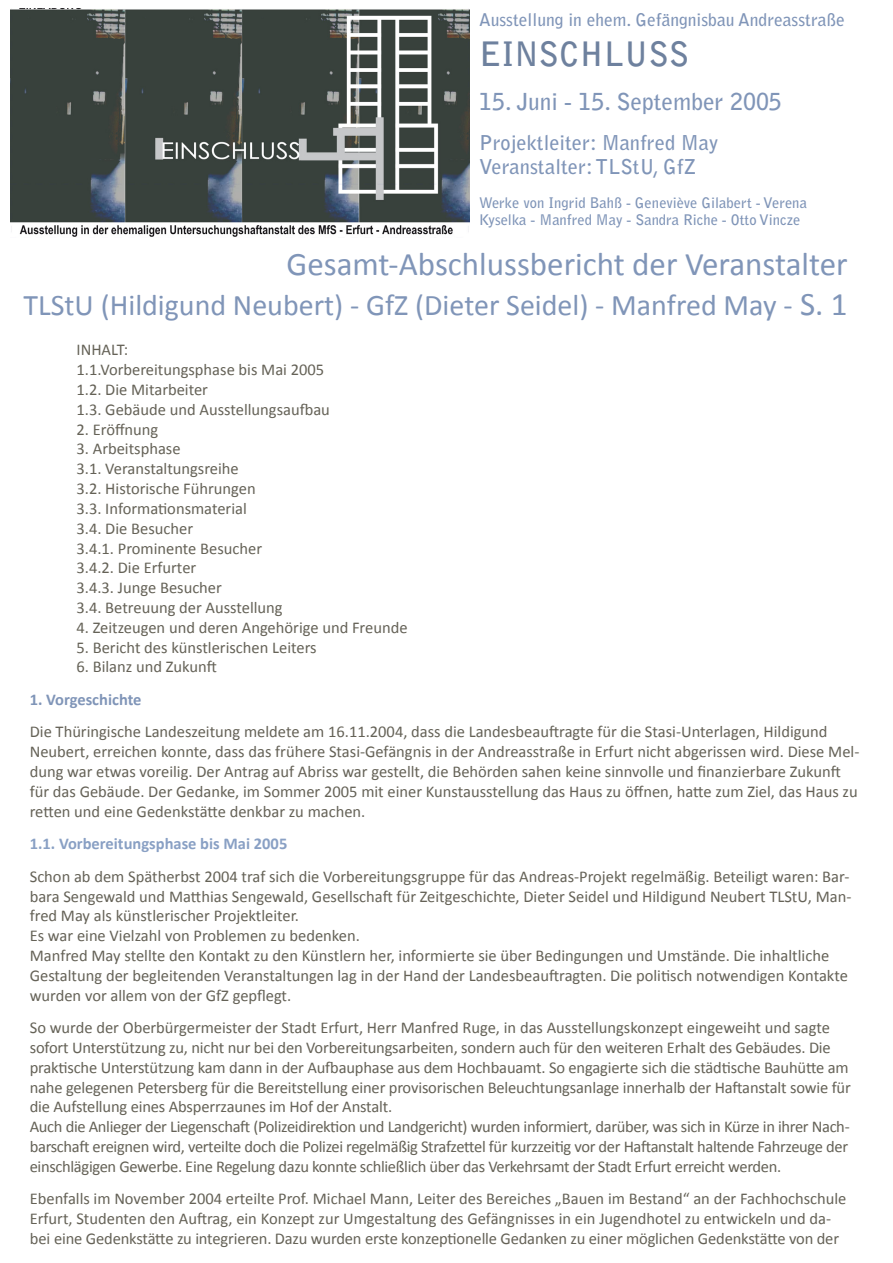
<style>
.page{position:relative;width:893px;height:1263px;background:#fff}
.page>*{position:absolute;margin:0;border:0;box-sizing:border-box;transform-origin:0 0}
.t1{font:700 33.45px "Bell Gothic Std";color:#6e819e}
.t2{font:33px "Calibri";color:#8095b8}
.t3{font:30px "Calibri";color:#8095b8}
.t4{font:700 23.25px "Bell Gothic Std";color:#8095b8}
.t5{font:700 20.4px/24.5px "Bell Gothic Std";color:#8095b8}
.t6{font:700 17.4px "Bell Gothic Std";color:#8095b8}
.t7{font:16.5px/19.8px "Calibri";color:#656257}
.t8{font:700 16.5px "Calibri";color:#89a0c4}
.t9{font:700 16.5px "Calibri";color:#8095b8}
.t10{font:700 14.55px/17.4px "Bell Gothic Std";color:#8095b8}
.s1{font-size:33px}
</style>
<div class="page">
<img style="left:11px;top:9px;width:458px;height:228px">
<p class="t6" style="left:479px;top:9px;width:367px">Ausstellung in ehem. Gefängnisbau Andreasstraße</p>
<h1 class="t1" style="left:479px;top:34px;width:212px">EINSCHLUSS</h1>
<h3 class="t4" style="left:479px;top:87px;width:304px">15. Juni - 15. September 2005</h3>
<p class="t5" style="left:479px;top:130px;width:241px">Projektleiter: Manfred May<br>Veranstalter: TLStU, GfZ</p>
<p class="t10" style="left:479px;top:194px;width:330px">Werke von Ingrid Bahß - Geneviève Gilabert - Verena<br>Kyselka - Manfred May - Sandra Riche - Otto Vincze</p>
<h2 class="t2" style="left:287px;top:244px;width:563px">Gesamt-Abschlussbericht der Veranstalter</h2>
<h3 class="t3" style="left:24px;top:286px;width:826px">TLStU (Hildigund Neubert) - GfZ (Dieter Seidel) - Manfred May - <span class="s1">S. 1</span></h3>
<p class="t7" style="left:77px;top:339px;width:255px">INHALT:<br>1.1.Vorbereitungsphase bis Mai 2005<br>1.2. Die Mitarbeiter<br>1.3. Gebäude und Ausstellungsaufbau</p>
<p class="t7" style="left:77px;top:418px;width:83px">2. Eröffnung</p>
<p class="t7" style="left:77px;top:438px;width:208px">3. Arbeitsphase<br>3.1. Veranstaltungsreihe<br>3.2. Historische Führungen<br>3.3. Informationsmaterial<br>3.4. Die Besucher<br>3.4.1. Prominente Besucher<br>3.4.2. Die Erfurter<br>3.4.3. Junge Besucher<br>3.4. Betreuung der Ausstellung</p>
<p class="t7" style="left:77px;top:616px;width:333px">4. Zeitzeugen und deren Angehörige und Freunde</p>
<p class="t7" style="left:77px;top:636px;width:242px">5. Bericht des künstlerischen Leiters</p>
<p class="t7" style="left:77px;top:656px;width:142px">6. Bilanz und Zukunft</p>
<p class="t9" style="left:30px;top:689px;width:113px">1. Vorgeschichte</p>
<p class="t7" style="left:30px;top:721px;width:831px">Die Thüringische Landeszeitung meldete am 16.11.2004, dass die Landesbeauftragte für die Stasi-Unterlagen, Hildigund Neubert, erreichen konnte, dass das frühere Stasi-Gefängnis in der Andreasstraße in Erfurt nicht abgerissen wird. Diese Mel&shy;dung war etwas voreilig. Der Antrag auf Abriss war gestellt, die Behörden sahen keine sinnvolle und finanzierbare Zukunft für das Gebäude. Der Gedanke, im Sommer 2005 mit einer Kunstausstellung das Haus zu öffnen, hatte zum Ziel, das Haus zu retten und eine Gedenkstätte denkbar zu machen.</p>
<p class="t8" style="left:30px;top:833px;width:259px">1.1. Vorbereitungsphase bis Mai 2005</p>
<p class="t7" style="left:30px;top:865px;width:823px">Schon ab dem Spätherbst 2004 traf sich die Vorbereitungsgruppe für das Andreas-Projekt regelmäßig. Beteiligt waren: Bar&shy;bara Sengewald und Matthias Sengewald, Gesellschaft für Zeitgeschichte, Dieter Seidel und Hildigund Neubert TLStU, Man&shy;fred May als künstlerischer Projektleiter.<br>Es war eine Vielzahl von Problemen zu bedenken.<br>Manfred May stellte den Kontakt zu den Künstlern her, informierte sie über Bedingungen und Umstände. Die inhaltliche Gestaltung der begleitenden Veranstaltungen lag in der Hand der Landesbeauftragten. Die politisch notwendigen Kontakte wurden vor allem von der GfZ gepflegt.</p>
<p class="t7" style="left:30px;top:1017px;width:822px">So wurde der Oberbürgermeister der Stadt Erfurt, Herr Manfred Ruge, in das Ausstellungskonzept eingeweiht und sagte sofort Unterstützung zu, nicht nur bei den Vorbereitungsarbeiten, sondern auch für den weiteren Erhalt des Gebäudes. Die praktische Unterstützung kam dann in der Aufbauphase aus dem Hochbauamt. So engagierte sich die städtische Bauhütte am nahe gelegenen Petersberg für die Bereitstellung einer provisorischen Beleuchtungsanlage innerhalb der Haftanstalt sowie für die Aufstellung eines Absperrzaunes im Hof der Anstalt.<br>Auch die Anlieger der Liegenschaft (Polizeidirektion und Landgericht) wurden informiert, darüber, was sich in Kürze in ihrer Nach&shy;barschaft ereignen wird, verteilte doch die Polizei regelmäßig Strafzettel für kurzzeitig vor der Haftanstalt haltende Fahrzeuge der einschlägigen Gewerbe. Eine Regelung dazu konnte schließlich über das Verkehrsamt der Stadt Erfurt erreicht werden.</p>
<p class="t7" style="left:30px;top:1188px;width:818px">Ebenfalls im November 2004 erteilte Prof. Michael Mann, Leiter des Bereiches „Bauen im Bestand“ an der Fachhochschule<br>Erfurt, Studenten den Auftrag, ein Konzept zur Umgestaltung des Gefängnisses in ein Jugendhotel zu entwickeln und da&shy;bei eine Gedenkstätte zu integrieren. Dazu wurden erste konzeptionelle Gedanken zu einer möglichen Gedenkstätte von der</p>
</div>
